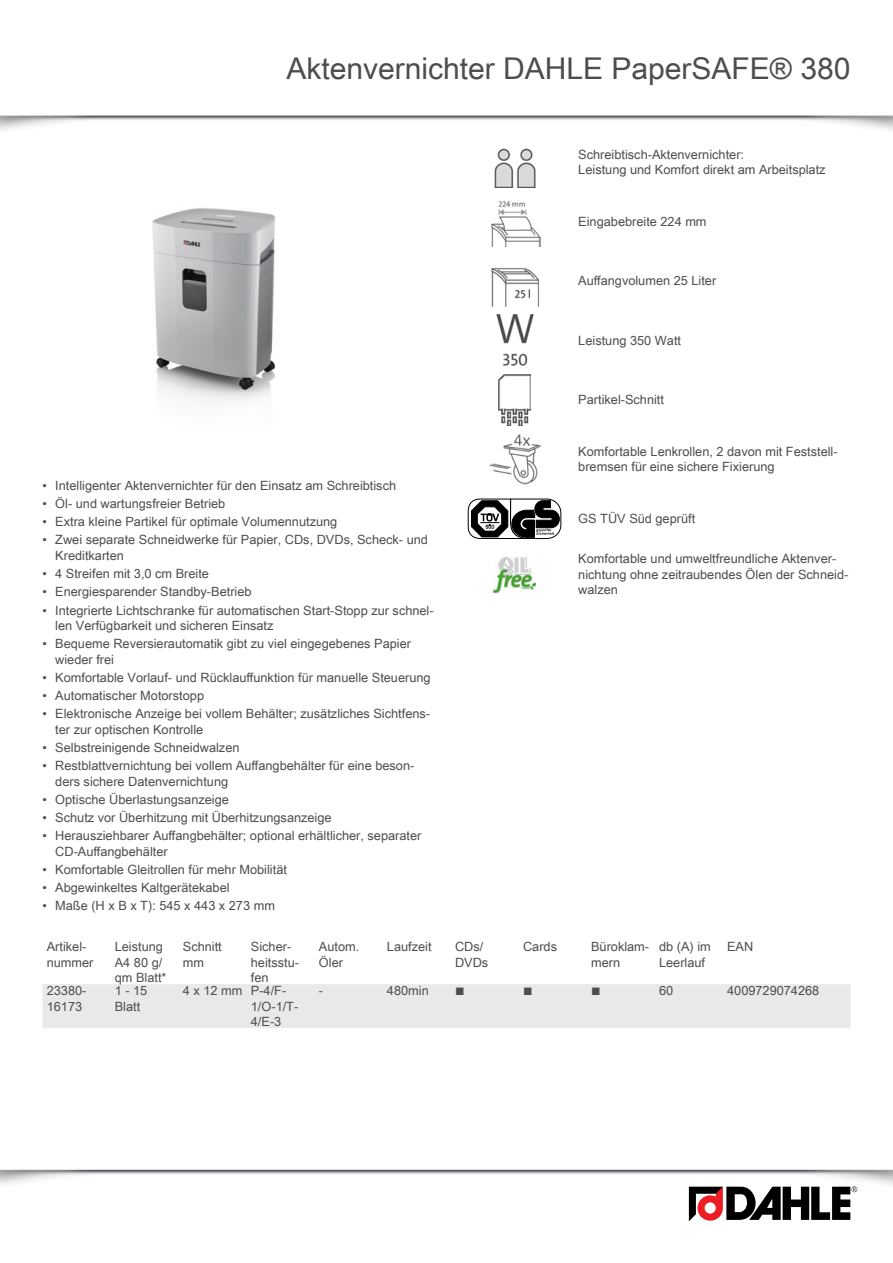
<style>
.page{position:relative;width:893px;height:1263px;background:#fff}
.page>*{position:absolute;margin:0;border:0;box-sizing:border-box;transform-origin:0 0}
.overline_dah{font:30px "Arial Unicode MS";color:#4d4d4f}
.fliesstext_dah{font:12.75px/15.3px "Arial Unicode MS";color:#4d4d4f}
.tabelle_ueberschrift{font:12.75px/15.3px "Arial Unicode MS";color:#4d4d4f}
.tabelle_dah{font:12.75px/15.3px "Arial Unicode MS";color:#4d4d4f}
.tabelle_dah-2{font:12.75px "Wingdings";color:#4d4d4f}
</style>
<div class="page">
<img style="left:0;top:115px;width:893px;height:16px">
<img style="left:0;top:1169px;width:893px;height:47px">
<svg style="left:689px;top:1186px;width:168px;height:35px"></svg>
<img style="left:152px;top:208px;width:124px;height:194px">
<img style="left:494px;top:148px;width:42px;height:39px">
<img style="left:491px;top:201px;width:49px;height:46px">
<img style="left:491px;top:268px;width:48px;height:38px">
<img style="left:496px;top:315px;width:38px;height:51px">
<img style="left:499px;top:374px;width:31px;height:51px">
<img style="left:489px;top:434px;width:51px;height:51px">
<svg style="left:468px;top:499px;width:92px;height:40px"></svg>
<img style="left:493px;top:556px;width:43px;height:38px">
<div style="left:43px;top:984px;width:807px;height:44px;background:#e9e9ea"></div>
<p class="overline_dah" style="left:286px;top:47px;width:565px">Aktenvernichter DAHLE PaperSAFE® 380</p>
<p class="fliesstext_dah" style="left:578px;top:146px;width:167px">Schreibtisch-Aktenvernichter:</p>
<p class="fliesstext_dah" style="left:578px;top:161px;width:249px">Leistung und Komfort direkt am Arbeitsplatz</p>
<p class="fliesstext_dah" style="left:578px;top:213px;width:130px">Eingabebreite 224 mm</p>
<p class="fliesstext_dah" style="left:578px;top:273px;width:139px">Auffangvolumen 25 Liter</p>
<p class="fliesstext_dah" style="left:578px;top:332px;width:104px">Leistung 350 Watt</p>
<p class="fliesstext_dah" style="left:43px;top:477px;width:355px">• Intelligenter Aktenvernichter für den Einsatz am Schreibtisch</p>
<p class="fliesstext_dah" style="left:43px;top:495px;width:184px">• Öl- und wartungsfreier Betrieb</p>
<p class="fliesstext_dah" style="left:43px;top:514px;width:296px">• Extra kleine Partikel für optimale Volumennutzung</p>
<p class="fliesstext_dah" style="left:55px;top:532px;width:374px;text-indent:-13px">• Zwei separate Schneidwerke für Papier, CDs, DVDs, Scheck- und<br>Kreditkarten</p>
<p class="fliesstext_dah" style="left:43px;top:566px;width:168px">• 4 Streifen mit 3,0 cm Breite</p>
<p class="fliesstext_dah" style="left:43px;top:584px;width:211px">• Energiesparender Standby-Betrieb</p>
<p class="fliesstext_dah" style="left:55px;top:602px;width:380px;text-indent:-13px">• Integrierte Lichtschranke für automatischen Start-Stopp zur schnel&shy;len Verfügbarkeit und sicheren Einsatz</p>
<p class="fliesstext_dah" style="left:55px;top:636px;width:357px;text-indent:-13px">• Bequeme Reversierautomatik gibt zu viel eingegebenes Papier wieder frei</p>
<p class="fliesstext_dah" style="left:43px;top:669px;width:390px">• Komfortable Vorlauf- und Rücklauffunktion für manuelle Steuerung</p>
<p class="fliesstext_dah" style="left:43px;top:688px;width:163px">• Automatischer Motorstopp</p>
<p class="fliesstext_dah" style="left:55px;top:706px;width:376px;text-indent:-13px">• Elektronische Anzeige bei vollem Behälter; zusätzliches Sichtfens&shy;ter zur optischen Kontrolle</p>
<p class="fliesstext_dah" style="left:43px;top:739px;width:199px">• Selbstreinigende Schneidwalzen</p>
<p class="fliesstext_dah" style="left:55px;top:758px;width:361px;text-indent:-13px">• Restblattvernichtung bei vollem Auffangbehälter für eine beson&shy;ders sichere Datenvernichtung</p>
<p class="fliesstext_dah" style="left:43px;top:791px;width:188px">• Optische Überlastungsanzeige</p>
<p class="fliesstext_dah" style="left:43px;top:810px;width:291px">• Schutz vor Überhitzung mit Überhitzungsanzeige</p>
<p class="fliesstext_dah" style="left:55px;top:828px;width:368px;text-indent:-13px">• Herausziehbarer Auffangbehälter; optional erhältlicher, separater<br>CD-Auffangbehälter</p>
<p class="fliesstext_dah" style="left:43px;top:861px;width:246px">• Komfortable Gleitrollen für mehr Mobilität</p>
<p class="fliesstext_dah" style="left:43px;top:880px;width:189px">• Abgewinkeltes Kaltgerätekabel</p>
<p class="fliesstext_dah" style="left:43px;top:898px;width:234px">• Maße (H x B x T): 545 x 443 x 273 mm</p>
<p class="fliesstext_dah" style="left:578px;top:392px;width:87px">Partikel-Schnitt</p>
<p class="fliesstext_dah" style="left:578px;top:444px;width:261px">Komfortable Lenkrollen, 2 davon mit Feststell&shy;bremsen für eine sichere Fixierung</p>
<p class="fliesstext_dah" style="left:578px;top:511px;width:118px">GS TÜV Süd geprüft</p>
<p class="fliesstext_dah" style="left:578px;top:551px;width:272px">Komfortable und umweltfreundliche Aktenver&shy;nichtung ohne zeitraubendes Ölen der Schneid&shy;walzen</p>
<p class="tabelle_ueberschrift" style="left:47px;top:939px;width:48px">Artikel&shy;nummer</p>
<p class="tabelle_ueberschrift" style="left:115px;top:939px;width:53px">Leistung<br>A4 80 g/ qm Blatt*</p>
<p class="tabelle_ueberschrift" style="left:183px;top:939px;width:40px">Schnitt mm</p>
<p class="tabelle_ueberschrift" style="left:251px;top:939px;width:50px">Sicher&shy;heitsstu&shy;fen</p>
<p class="tabelle_ueberschrift" style="left:319px;top:939px;width:42px">Autom.<br>Öler</p>
<p class="tabelle_ueberschrift" style="left:387px;top:939px;width:46px">Laufzeit</p>
<p class="tabelle_ueberschrift" style="left:455px;top:939px;width:35px">CDs/<br>DVDs</p>
<p class="tabelle_ueberschrift" style="left:523px;top:939px;width:36px">Cards</p>
<p class="tabelle_ueberschrift" style="left:591px;top:939px;width:60px">Büroklam&shy;mern</p>
<p class="tabelle_ueberschrift" style="left:659px;top:939px;width:53px">db (A) im<br>Leerlauf</p>
<p class="tabelle_ueberschrift" style="left:727px;top:939px;width:28px">EAN</p>
<p class="tabelle_ueberschrift" style="left:47px;top:983px;width:41px">23380-<br>16173</p>
<p class="tabelle_dah" style="left:115px;top:983px;width:34px">1 - 15<br>Blatt</p>
<p class="tabelle_dah" style="left:183px;top:983px;width:61px">4 x 12 mm</p>
<p class="tabelle_dah" style="left:251px;top:983px;width:49px">P-4/F-<br>1/O-1/T-<br>4/E-3</p>
<p class="tabelle_dah" style="left:319px;top:983px;width:6px">-</p>
<p class="tabelle_dah" style="left:387px;top:983px;width:43px">480min</p>
<p class="tabelle_dah-2" style="left:455px;top:985px;width:11px">■</p>
<p class="tabelle_dah-2" style="left:523px;top:985px;width:11px">■</p>
<p class="tabelle_dah-2" style="left:591px;top:985px;width:11px">■</p>
<p class="tabelle_dah" style="left:659px;top:983px;width:16px">60</p>
<p class="tabelle_dah" style="left:727px;top:983px;width:94px">4009729074268</p>
</div>
